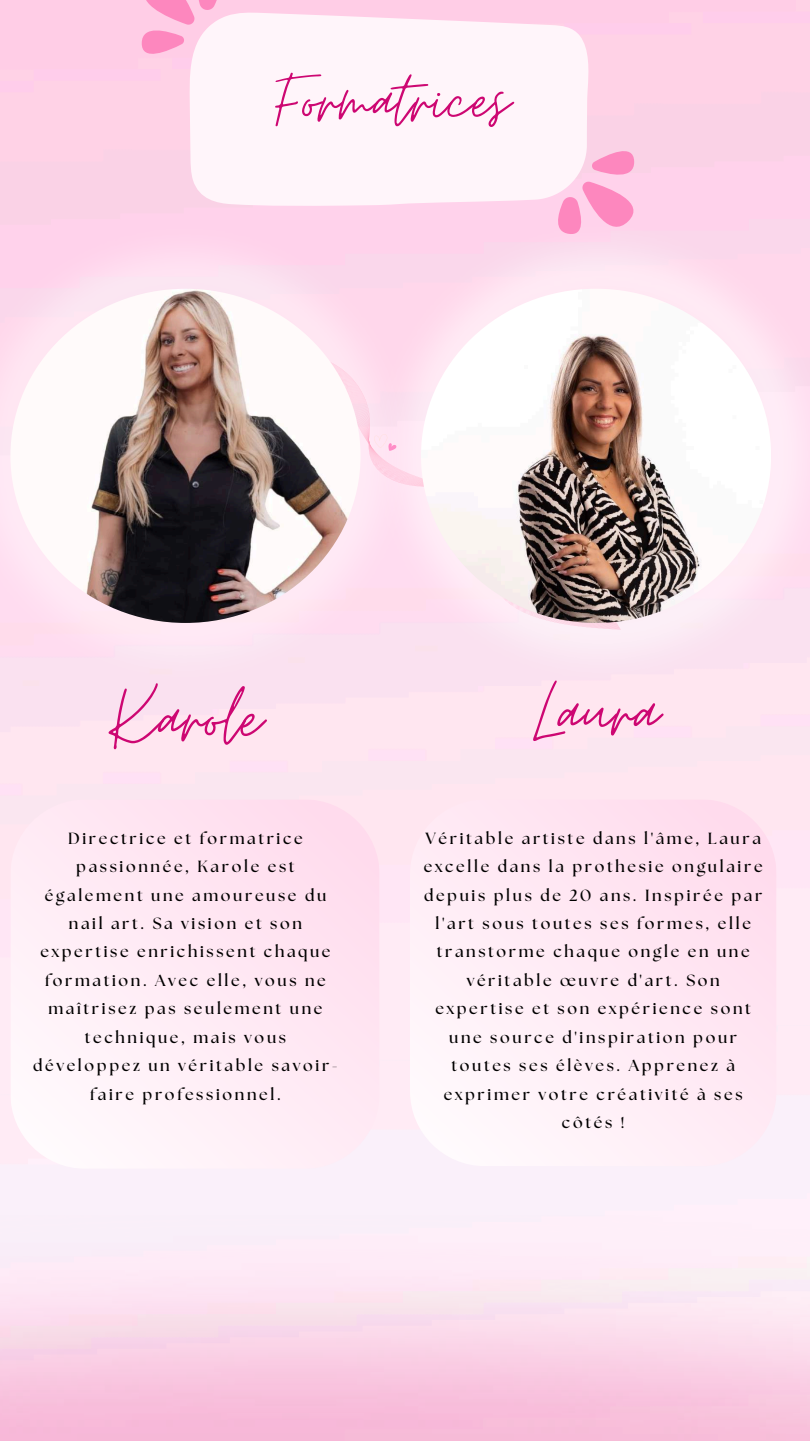
<style>
.page{position:relative;width:810px;height:1441px;background:#fff}
.page>*{position:absolute;margin:0;border:0;box-sizing:border-box;transform-origin:0 0}
.t1{font:91.8px "Moon Time";color:#cd0772}
.t2{font:83.3px "Moon Time";color:#cd0772}
.t3{font:700 16.2px/28.4px "The Seasons";letter-spacing:.16em;color:#000;text-align:center}
</style>
<div class="page">
<svg style="left:117px;top:0;width:543px;height:242px;fill:#fff5fa"></svg>
<svg style="left:311px;top:356px;width:310px;height:273px;fill:#ffe1f1"></svg>
<svg style="left:374px;top:433px;width:23px;height:17px"></svg>
<img style="left:10px;top:289px;width:350px;height:334px;border-radius:50%">
<img style="left:421px;top:289px;width:350px;height:334px;border-radius:50%">
<svg style="left:10px;top:799px;width:369px;height:369px;fill:#ffeaf5"></svg>
<svg style="left:410px;top:799px;width:367px;height:366px;fill:#ffeaf5"></svg>
<h2 class="t2" style="left:275px;top:49px;width:236px">Formatrices</h2>
<h1 class="t1" style="left:109px;top:661px;width:155px">Karole</h1>
<h1 class="t1" style="left:533px;top:655px;width:127px">Laura</h1>
<p class="t3" style="left:33px;top:824px;width:306px">Directrice et formatrice passionnée, Karole est également une amoureuse du nail art. Sa vision et son expertise enrichissent chaque formation. Avec elle, vous ne maîtrisez pas seulement une technique, mais vous développez un véritable savoir&shy;faire professionnel.</p>
<p class="t3" style="left:424px;top:824px;width:340px">Véritable artiste dans l'âme, Laura excelle dans la prothesie ongulaire depuis plus de 20 ans. Inspirée par l'art sous toutes ses formes, elle transtorme chaque ongle en une véritable œuvre d'art. Son expertise et son expérience sont une source d'inspiration pour toutes ses élèves. Apprenez à exprimer votre créativité à ses côtés !</p>
</div>
